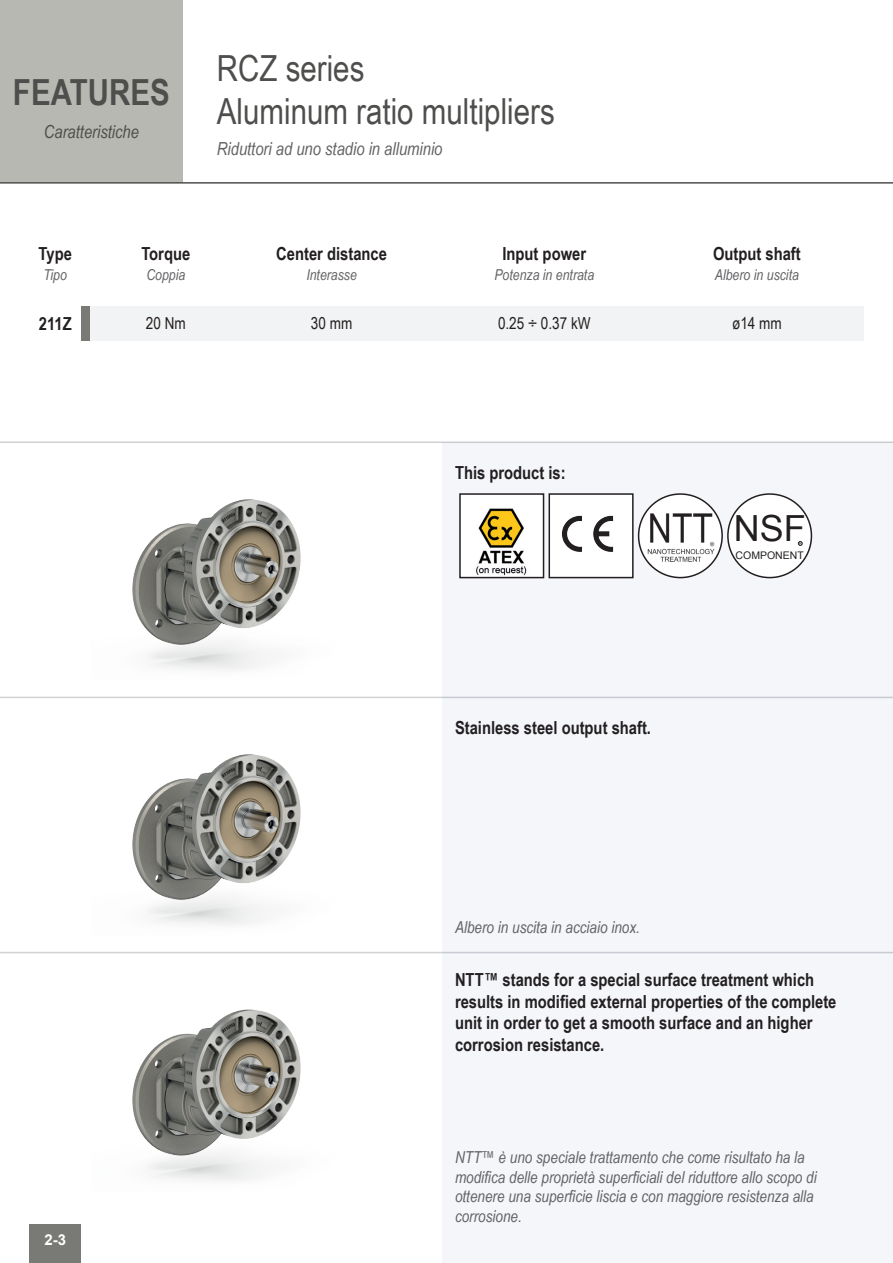
<style>
.page{position:relative;width:893px;height:1263px;background:#fff}
.page>*{position:absolute;margin:0;border:0;box-sizing:border-box;transform-origin:0 0}
.t1{font:36px "Arial Narrow";color:#4e4e4c}
.t2{font:700 36px "Arial Narrow";color:#4e4e4c}
.t3{font:36px "Arial";color:#231f20}
.t4{font:700 18px/21.6px "Arial Narrow";color:#231f20}
.t5{font:italic 18px "Arial Narrow";color:#636366}
.t6{font:italic 18px "Arial Narrow";color:#4e4e4c}
.t7{font:italic 16.5px/19.8px "Arial Narrow";color:#636366}
.t8{font:16.5px "Arial Narrow";color:#231f20}
.t9{font:italic 15px "Arial Narrow";color:#636366}
.t10{font:700 15px "Arial";color:#fff}
.t11{font:10.5px "Arial";color:#231f20}
.t12{font:4.5px "Arial";color:#231f20}
</style>
<div class="page">
<div style="left:30px;top:1225px;width:51px;height:38px;background:#797a76"></div>
<div style="left:0;top:0;width:183px;height:182px;background:#b8b8b3"></div>
<hr style="left:0;top:182px;width:893px;height:2px;background:#4e4e4c">
<img style="left:0;top:499px;width:438px;height:682px">
<div style="left:81px;top:306px;width:782px;height:34px;background:#f2f3f4"></div>
<div style="left:81px;top:306px;width:8px;height:34px;background:#797a76"></div>
<hr style="left:0;top:952px;width:893px;height:1px;background:#d1d2d4">
<hr style="left:0;top:697px;width:893px;height:1px;background:#d1d2d4">
<hr style="left:0;top:441px;width:893px;height:2px;background:#d1d2d4">
<div style="left:442px;top:442px;width:451px;height:821px;background:#f4f6fa"></div>
<img style="left:462px;top:496px;width:79px;height:79px">
<div style="left:459px;top:493px;width:85px;height:85px;border:2px solid #231f20"></div>
<div style="left:549px;top:494px;width:84px;height:84px;background:#fff"></div>
<img style="left:562px;top:515px;width:52px;height:37px">
<div style="left:549px;top:493px;width:85px;height:85px;border:2px solid #231f20"></div>
<img style="left:639px;top:494px;width:83px;height:84px;border-radius:42px">
<div style="left:638px;top:493px;width:85px;height:85px;border:2px solid #231f20;border-radius:50%"></div>
<div style="left:728px;top:494px;width:83px;height:84px;background:#fff;border-radius:50%"></div>
<div style="left:727px;top:493px;width:85px;height:85px;border:2px solid #231f20;border-radius:50%"></div>
<svg style="left:798px;top:541px;width:4px;height:5px"></svg>
<h1 class="t2" style="left:13px;top:65px;width:155px">Features</h1>
<p class="t6" style="left:44px;top:119px;width:97px">Caratteristiche</p>
<h1 class="t1" style="left:217px;top:42px;width:149px">RCZ series</h1>
<h1 class="t1" style="left:217px;top:85px;width:339px">Aluminum ratio multipliers</h1>
<p class="t5" style="left:217px;top:137px;width:227px">Riduttori ad uno stadio in alluminio</p>
<p class="t4" style="left:39px;top:242px;width:35px">Type</p>
<p class="t9" style="left:44px;top:264px;width:25px">Tipo</p>
<p class="t4" style="left:141px;top:242px;width:50px">Torque</p>
<p class="t9" style="left:146px;top:264px;width:40px">Coppia</p>
<p class="t4" style="left:276px;top:242px;width:112px">Center distance</p>
<p class="t9" style="left:306px;top:264px;width:52px">Interasse</p>
<p class="t4" style="left:502px;top:242px;width:85px">Input power</p>
<p class="t9" style="left:494px;top:264px;width:101px">Potenza in entrata</p>
<p class="t4" style="left:713px;top:242px;width:89px">Output shaft</p>
<p class="t9" style="left:715px;top:264px;width:86px">Albero in uscita</p>
<p class="t4" style="left:39px;top:312px;width:34px">211Z</p>
<p class="t10" style="left:44px;top:1230px;width:23px">2-3</p>
<p class="t8" style="left:146px;top:311px;width:41px">20 Nm</p>
<p class="t8" style="left:311px;top:311px;width:43px">30 mm</p>
<p class="t8" style="left:498px;top:311px;width:94px">0.25 ÷ 0.37 kW</p>
<p class="t8" style="left:732px;top:311px;width:51px">ø14 mm</p>
<p class="t4" style="left:455px;top:461px;width:112px">This product is:</p>
<p class="t4" style="left:455px;top:716px;width:198px">Stainless steel output shaft.</p>
<p class="t7" style="left:455px;top:917px;width:186px">Albero in uscita in acciaio inox.</p>
<h1 class="t3" style="left:734px;top:505px;width:74px">NSF</h1>
<p class="t11" style="left:736px;top:549px;width:70px">COMPONENT</p>
<p class="t12" style="left:799px;top:541px;width:5px">R</p>
<p class="t4" style="left:455px;top:968px;width:383px">NTT ™ stands for a special surface treatment which results in modified external properties of the complete unit in order to get a smooth surface and an higher corrosion resistance.</p>
<p class="t7" style="left:455px;top:1147px;width:363px">NTT™ è uno speciale trattamento che come risultato ha la modifica delle proprietà superficiali del riduttore allo scopo di ottenere una superficie liscia e con maggiore resistenza alla corrosione.</p>
</div>
